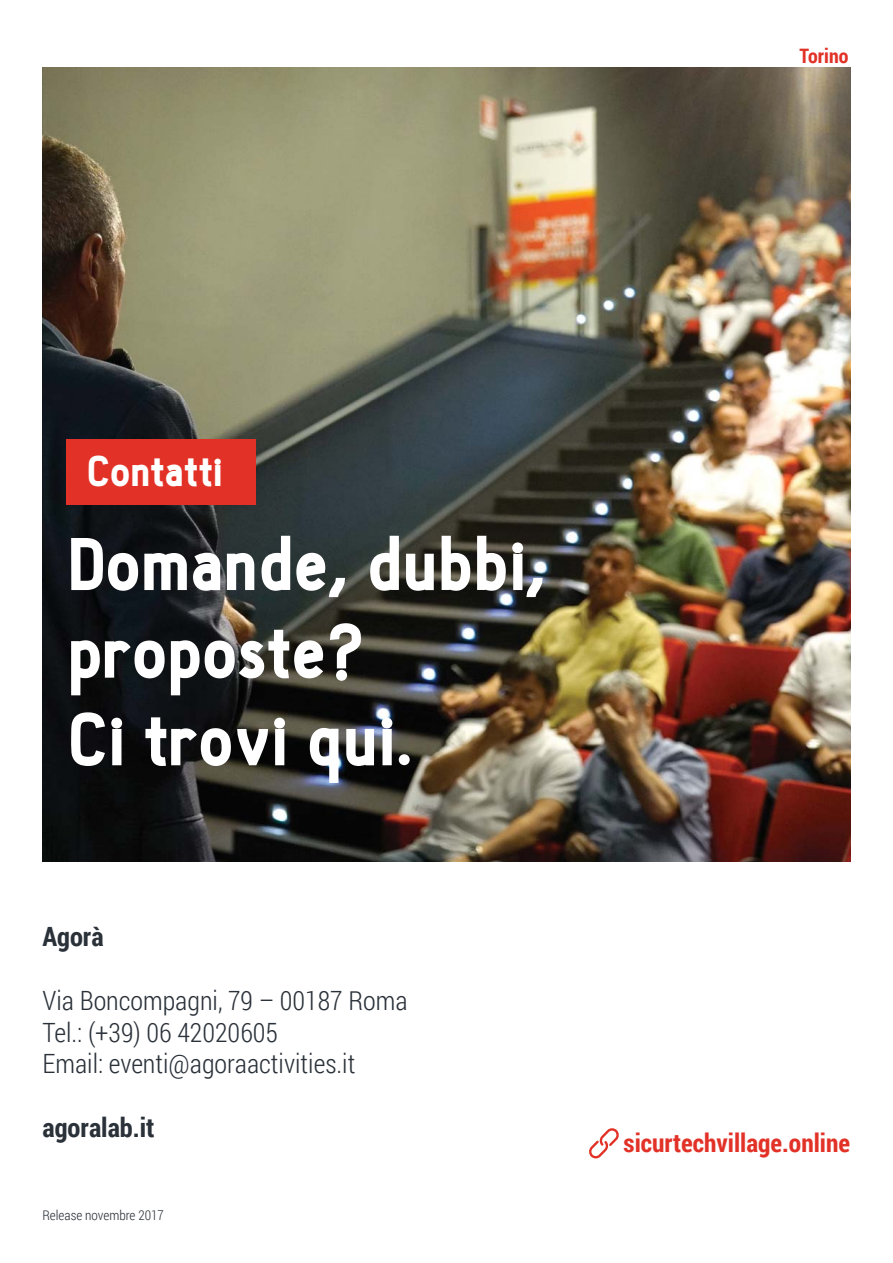
<style>
.page{position:relative;width:893px;height:1263px;background:#fff}
.page>*{position:absolute;margin:0;border:0;box-sizing:border-box;transform-origin:0 0}
.t1{font:900 73.05px/87.6px "Hallosans";color:#fff}
.t2{font:900 42px "Hallosans";color:#fff}
.t3{font:300 26.55px/31.8px "Roboto Condensed";color:#2a3139}
.t4{font:700 26.55px "Roboto Condensed";color:#2a3139}
.t5{font:700 25.5px "Roboto Condensed";color:#e23227}
.t6{font:700 19.95px "Roboto Condensed";color:#e23227}
.t7{font:300 13.5px "Roboto Condensed";color:#2a3139}
</style>
<div class="page">
<img style="left:42px;top:68px;width:808px;height:793px">
<div style="left:67px;top:439px;width:189px;height:65px;background:#e23227"></div>
<svg style="left:589px;top:1128px;width:30px;height:31px"></svg>
<p class="t6" style="left:799px;top:42px;width:50px">Torino</p>
<h2 class="t2" style="left:87px;top:451px;width:138px">Contatti</h2>
<h1 class="t1" style="left:68px;top:523px;width:480px">Domande, dubbi, proposte?<br>Ci trovi qui.</h1>
<p class="t4" style="left:42px;top:918px;width:63px">Agorà</p>
<p class="t3" style="left:42px;top:983px;width:366px">Via Boncompagni, 79 – 00187 Roma<br>Tel.: (+39) 06 42020605<br>Email: eventi@agoraactivities.it</p>
<p class="t4" style="left:42px;top:1109px;width:114px">agoralab.it</p>
<p class="t7" style="left:42px;top:1206px;width:123px">Release novembre 2017</p>
<p class="t5" style="left:624px;top:1126px;width:228px">sicurtechvillage.online</p>
</div>
